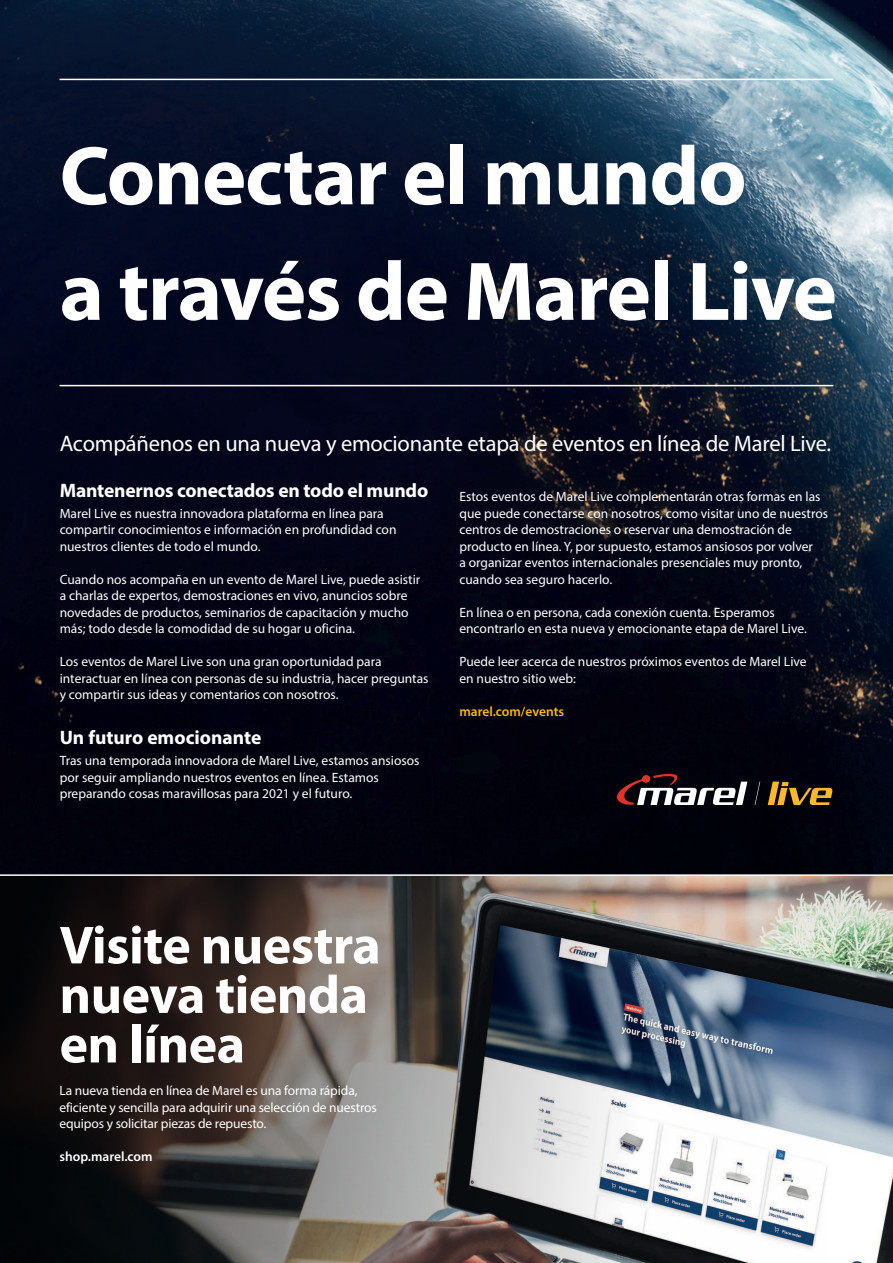
<style>
.page{position:relative;width:893px;height:1263px;background:#fff}
.page>*{position:absolute;margin:0;border:0;box-sizing:border-box;transform-origin:0 0}
.t1{font:700 84px/115.5px "Myriad Pro";letter-spacing:-.015em;color:#fff}
.t2{font:700 54px/49.5px "Myriad Pro";letter-spacing:-.01em;color:#fff}
.t3{font:22.5px "Myriad Pro";letter-spacing:-.01em;color:#fff}
.t4{font:700 19.5px "Myriad Pro";letter-spacing:-.01em;color:#fff}
.t5{font:13.5px/16.5px "Myriad Pro";color:#fff}
.t6{font:600 13.5px "Myriad Pro";color:#fcb814}
.t7{font:600 13.5px "Myriad Pro";color:#fff}
</style>
<div class="page">
<img style="left:0;top:0;width:893px;height:874px">
<hr style="left:60px;top:385px;width:773px;height:1px;background:#fff">
<hr style="left:60px;top:79px;width:773px;height:1px;background:#fff">
<svg style="left:616px;top:773px;width:131px;height:33px"></svg>
<svg style="left:768px;top:782px;width:64px;height:23px"></svg>
<svg style="left:755px;top:782px;width:5px;height:23px"></svg>
<img style="left:825px;top:876px;width:68px;height:387px">
<img style="left:0;top:876px;width:825px;height:387px">
<h1 class="t1" style="left:60px;top:126px;width:779px">Conectar el mundo<br>a través de Marel Live</h1>
<h3 class="t3" style="left:60px;top:433px;width:773px">Acompáñenos en una nueva y emocionante etapa de eventos en línea de Marel Live.</h3>
<h3 class="t4" style="left:60px;top:483px;width:370px">Mantenernos conectados en todo el mundo</h3>
<p class="t5" style="left:60px;top:506px;width:338px">Marel Live es nuestra innovadora plataforma en línea para compartir conocimientos e información en profundidad con nuestros clientes de todo el mundo.</p>
<p class="t5" style="left:60px;top:572px;width:362px">Cuando nos acompaña en un evento de Marel Live, puede asistir a charlas de expertos, demostraciones en vivo, anuncios sobre novedades de productos, seminarios de capacitación y mucho más; todo desde la comodidad de su hogar u oficina.</p>
<p class="t5" style="left:60px;top:654px;width:370px">Los eventos de Marel Live son una gran oportunidad para interactuar en línea con personas de su industria, hacer preguntas y compartir sus ideas y comentarios con nosotros.</p>
<h3 class="t4" style="left:60px;top:730px;width:203px">Un futuro emocionante</h3>
<p class="t5" style="left:60px;top:753px;width:361px">Tras una temporada innovadora de Marel Live, estamos ansiosos por seguir ampliando nuestros eventos en línea. Estamos preparando cosas maravillosas para 2021 y el futuro.</p>
<p class="t5" style="left:459px;top:489px;width:370px">Estos eventos de Marel Live complementarán otras formas en las que puede conectarse con nosotros, como visitar uno de nuestros centros de demostraciones o reservar una demostración de producto en línea. Y, por supuesto, estamos ansiosos por volver<br>a organizar eventos internacionales presenciales muy pronto, cuando sea seguro hacerlo.</p>
<p class="t5" style="left:459px;top:605px;width:349px">En línea o en persona, cada conexión cuenta. Esperamos encontrarlo en esta nueva y emocionante etapa de Marel Live.</p>
<p class="t5" style="left:459px;top:654px;width:349px">Puede leer acerca de nuestros próximos eventos de Marel Live en nuestro sitio web:</p>
<p class="t6" style="left:459px;top:706px;width:106px">marel.com/events</p>
<h2 class="t2" style="left:60px;top:925px;width:323px">Visite nuestra nueva tienda en línea</h2>
<p class="t5" style="left:60px;top:1083px;width:319px">La nueva tienda en línea de Marel es una forma rápida, eficiente y sencilla para adquirir una selección de nuestros equipos y solicitar piezas de repuesto.</p>
<p class="t7" style="left:60px;top:1152px;width:95px">shop.marel.com</p>
</div>
